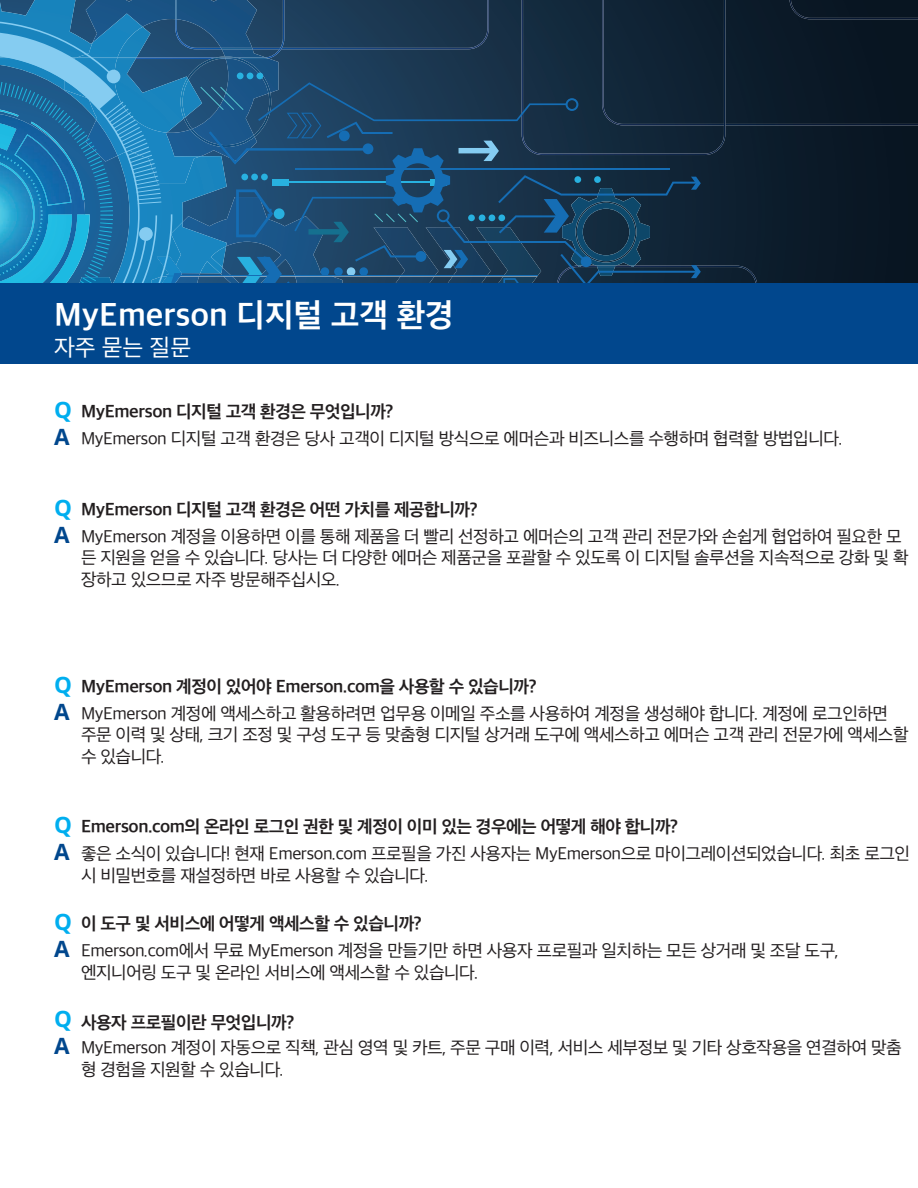
<style>
.page{position:relative;width:918px;height:1188px;background:#fff}
.page>*{position:absolute;margin:0;border:0;box-sizing:border-box;transform-origin:0 0}
.t1{font:700 33px "Apple SD Gothic Neo";color:#fff}
.t2{font:24px "Apple SD Gothic Neo";color:#fff}
.t3{font:700 22.5px "Noto Sans";color:#01478d}
.t4{font:700 22.5px "Noto Sans";color:#00aeef}
.t5{font:18px/21.6px "Apple SD Gothic Neo";letter-spacing:-.025em;color:#231f20}
.t6{font:700 18px "Apple SD Gothic Neo";letter-spacing:-.025em;color:#231f20}
.s1{font-family:"Noto Sans";font-weight:700;font-size:22.5px;color:#00aeef}
.s2{font-weight:700}
.s3{font-family:"Noto Sans";font-weight:700;font-size:22.5px;color:#01478d}
.s4{font-family:"Noto Sans";font-size:22.5px;color:#00aeef}
</style>
<div class="page">
<svg style="left:0;top:0;width:918px;height:284px;background:#163752"></svg>
<svg style="left:0;top:20px;width:172px;height:264px;background:#2a81b5"></svg>
<div style="left:107px;top:70px;width:13px;height:13px;background:#85ccf1;border-radius:50%"></div>
<div style="left:139px;top:227px;width:14px;height:14px;background:#85ccf1;border-radius:50%"></div>
<img style="left:0;top:114px;width:85px;height:101px">
<img style="left:0;top:150px;width:71px;height:65px">
<img style="left:72px;top:156px;width:12px;height:44px">
<img style="left:0;top:162px;width:35px;height:53px">
<img style="left:0;top:215px;width:50px;height:69px">
<img style="left:0;top:123px;width:16px;height:27px">
<img style="left:14px;top:134px;width:58px;height:72px">
<img style="left:50px;top:215px;width:35px;height:69px">
<div style="left:0;top:284px;width:918px;height:80px;background:#01478d"></div>
<h1 class="t1" style="left:54px;top:298px;width:401px">MyEmerson 디지털 고객 환경</h1>
<h2 class="t2" style="left:54px;top:334px;width:139px">자주 묻는 질문</h2>
<p class="t5" style="left:54px;top:399px;width:790px;line-height:27px"><span class="s1">Q</span> <span class="s2">MyEmerson 디지털 고객 환경은 무엇입니까?<br></span><span class="s3">A</span> MyEmerson 디지털 고객 환경은 당사 고객이 디지털 방식으로 에머슨과 비즈니스를 수행하며 협력할 방법입니다.</p>
<p class="t5" style="left:54px;top:497px;width:849px;line-height:27px"><span class="s1">Q</span> <span class="s2">MyEmerson 디지털 고객 환경은 어떤 가치를 제공합니까?<br></span><span class="s3">A</span> MyEmerson 계정을 이용하면 이를 통해 제품을 더 빨리 선정하고 에머슨의 고객 관리 전문가와 손쉽게 협업하여 필요한 모</p>
<p class="t5" style="left:81px;top:548px;width:829px">든 지원을 얻을 수 있습니다. 당사는 더 다양한 에머슨 제품군을 포괄할 수 있도록 이 디지털 솔루션을 지속적으로 강화 및 확 장하고 있으므로 자주 방문해주십시오.</p>
<p class="t6" style="left:54px;top:676px;width:484px"><span class="s4">Q</span> MyEmerson 계정이 있어야 Emerson.com을 사용할 수 있습니까?</p>
<p class="t3" style="left:54px;top:695px;width:17px">A</p>
<p class="t5" style="left:81px;top:703px;width:829px">MyEmerson 계정에 액세스하고 활용하려면 업무용 이메일 주소를 사용하여 계정을 생성해야 합니다. 계정에 로그인하면 주문 이력 및 상태, 크기 조정 및 구성 도구 등 맞춤형 디지털 상거래 도구에 액세스하고 에머슨 고객 관리 전문가에 액세스할 수 있습니다.</p>
<p class="t6" style="left:54px;top:817px;width:626px"><span class="s4">Q</span> Emerson.com의 온라인 로그인 권한 및 계정이 이미 있는 경우에는 어떻게 해야 합니까?</p>
<p class="t3" style="left:54px;top:836px;width:17px">A</p>
<p class="t5" style="left:81px;top:844px;width:831px">좋은 소식이 있습니다! 현재 Emerson.com 프로필을 가진 사용자는 MyEmerson으로 마이그레이션되었습니다. 최초 로그인 시 비밀번호를 재설정하면 바로 사용할 수 있습니다.</p>
<p class="t6" style="left:54px;top:914px;width:369px"><span class="s4">Q</span> 이 도구 및 서비스에 어떻게 액세스할 수 있습니까?</p>
<p class="t5" style="left:81px;top:941px;width:759px;text-indent:-27px"><span class="s3">A</span> Emerson.com에서 무료 MyEmerson 계정을 만들기만 하면 사용자 프로필과 일치하는 모든 상거래 및 조달 도구, 엔지니어링 도구 및 온라인 서비스에 액세스할 수 있습니다.</p>
<p class="t4" style="left:54px;top:1003px;width:19px">Q</p>
<p class="t5" style="left:81px;top:1038px;width:822px;text-indent:-27px"><span class="s3">A</span> MyEmerson 계정이 자동으로 직책, 관심 영역 및 카트, 주문 구매 이력, 서비스 세부정보 및 기타 상호작용을 연결하여 맞춤 형 경험을 지원할 수 있습니다.</p>
<p class="t6" style="left:81px;top:1013px;width:215px">사용자 프로필이란 무엇입니까?</p>
</div>
